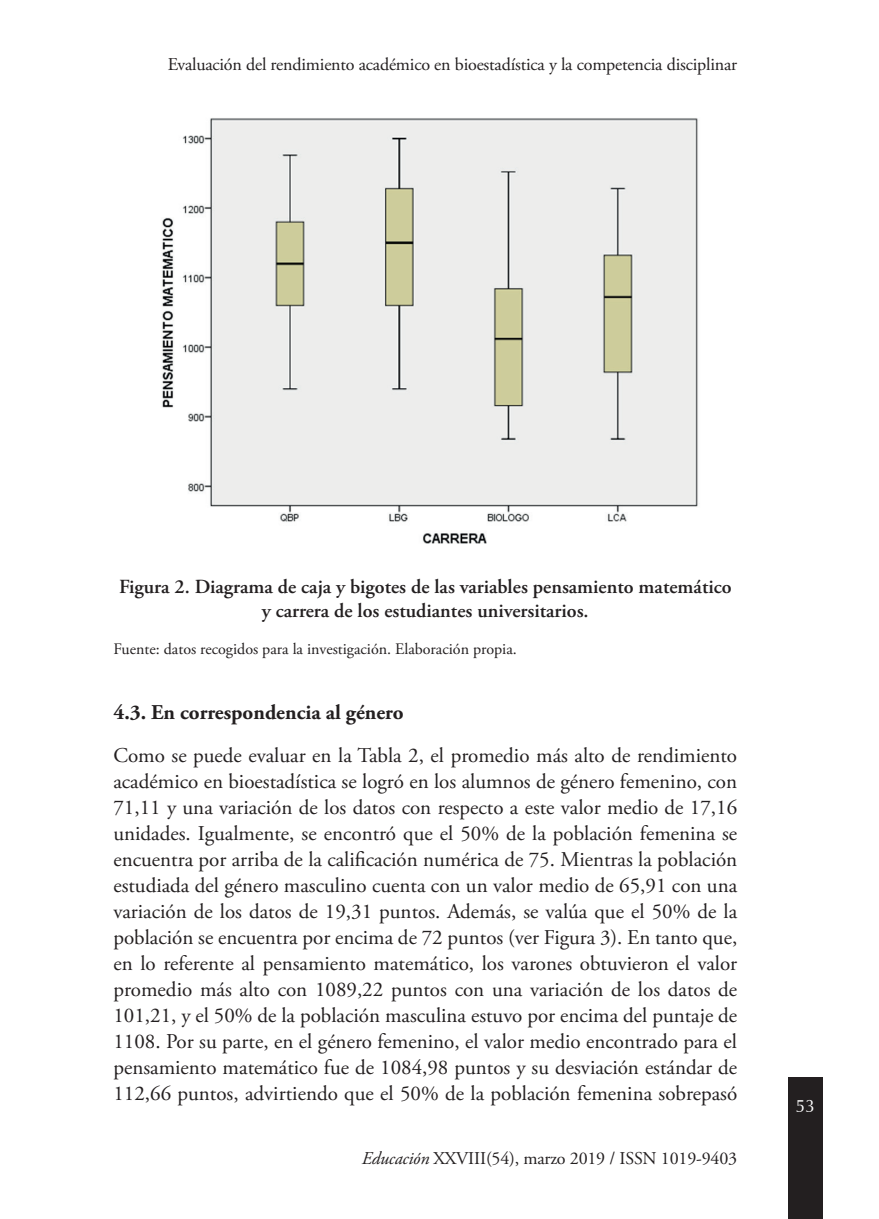
<style>
.page{position:relative;width:879px;height:1219px;background:#fff}
.page>*{position:absolute;margin:0;border:0;box-sizing:border-box;transform-origin:0 0}
.t1{font:21px/26px "Adobe Garamond Pro";color:#231f20;text-align:justify}
.t2{font:700 21px "Adobe Garamond Pro";color:#231f20}
.t3{font:600 20px/24px "Adobe Garamond Pro";color:#231f20;text-align:center}
.t4{font:18px "Adobe Garamond Pro";letter-spacing:-.01em;color:#231f20}
.t5{font:18px "Zapf Humanist 601 BT";color:#fff}
.t6{font:16px "Adobe Garamond Pro";color:#231f20}
.s1{font-style:italic}
</style>
<div class="page">
<div style="left:788px;top:1077px;width:34px;height:142px;background:#231f20"></div>
<img style="left:162px;top:118px;width:536px;height:426px">
<p class="t4" style="left:168px;top:53px;width:571px">Evaluación del rendimiento académico en bioestadística y la competencia disciplinar</p>
<p class="t3" style="left:119px;top:575px;width:614px">Figura 2. Diagrama de caja y bigotes de las variables pensamiento matemático y carrera de los estudiantes universitarios.</p>
<p class="t6" style="left:113px;top:639px;width:405px">Fuente: datos recogidos para la investigación. Elaboración propia.</p>
<p class="t2" style="left:113px;top:700px;width:292px">4.3. En correspondencia al género</p>
<p class="t1" style="left:113px;top:743px;width:625px">Como se puede evaluar en la Tabla 2, el promedio más alto de rendimiento académico en bioestadística se logró en los alumnos de género femenino, con 71,11 y una variación de los datos con respecto a este valor medio de 17,16 unidades. Igualmente, se encontró que el 50% de la población femenina se encuentra por arriba de la calificación numérica de 75. Mientras la población estudiada del género masculino cuenta con un valor medio de 65,91 con una variación de los datos de 19,31 puntos. Además, se valúa que el 50% de la población se encuentra por encima de 72 puntos (ver Figura 3). En tanto que, en lo referente al pensamiento matemático, los varones obtuvieron el valor promedio más alto con 1089,22 puntos con una variación de los datos de 101,21, y el 50% de la población masculina estuvo por encima del puntaje de 1108. Por su parte, en el género femenino, el valor medio encontrado para el pensamiento matemático fue de 1084,98 puntos y su desviación estándar de 112,66 puntos, advirtiendo que el 50% de la población femenina sobrepasó</p>
<p class="t4" style="left:362px;top:1147px;width:377px"><span class="s1">Educación</span> XXVIII(54), marzo 2019 / ISSN 1019-9403</p>
<p class="t5" style="left:795px;top:1094px;width:21px">53</p>
</div>
